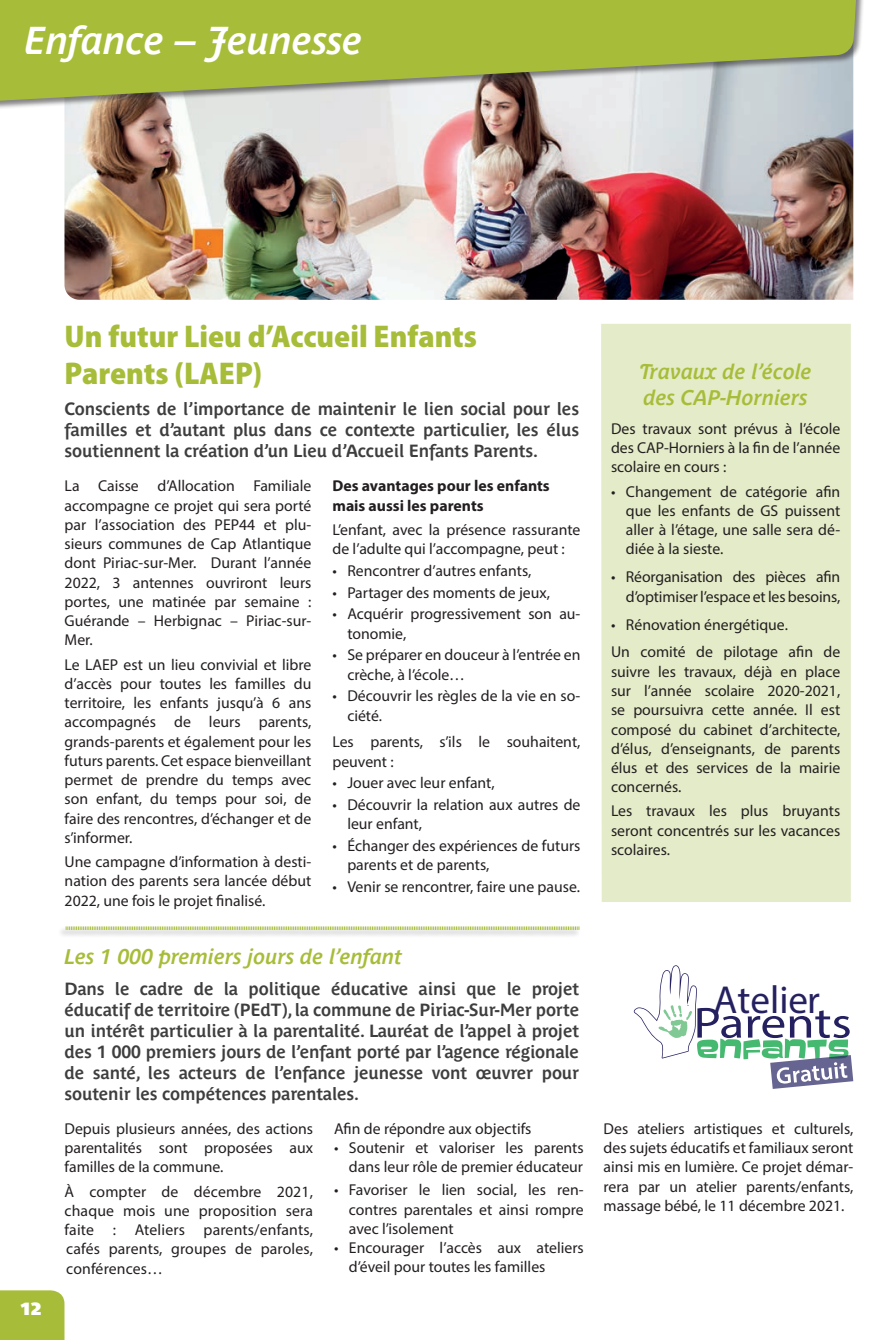
<style>
.page{position:relative;width:893px;height:1340px;background:#fff}
.page>*{position:absolute;margin:0;border:0;box-sizing:border-box;transform-origin:0 0}
.t1{font:39.2px "Myriad Pro";color:#252161}
.t2{font:italic 700 38.5px "Parisine Plus Std Gris";color:#fff}
.Titre_Principal{font:900 semi-condensed 31.5px/36.8px "Myriad Pro";color:#a7bd39}
.Article_-_Titre{font:italic 700 21px/25.2px "Parisine Plus Std Gris";color:#a7bd39}
.Article_-_Chapo{font:700 17.5px/21px "Parisine Plus Std Gris";letter-spacing:-.01em;color:#3e3e3f;text-align:justify}
.t3{font:700 17.5px "Parisine Plus Std Sombre";color:#fff}
.Texte_normal{font:15.75px/19.2px "Myriad Pro";color:#231f20;text-align:justify}
.Texte_normal_gras{font:15.75px/19.2px "Myriad Pro";color:#231f20;text-align:justify}
.Texte_normal_gras-2{font:700 15.75px/19.2px "Myriad Pro";color:#231f20}
</style>
<div class="page">
<div style="left:601px;top:324px;width:250px;height:578px;background:#e4ebc8"></div>
<img style="left:64px;top:111px;width:789px;height:189px">
<svg style="left:634px;top:965px;width:219px;height:123px"></svg>
<div style="left:58px;top:925px;width:523px;height:13px;background:#231f20;opacity:.55"></div>
<svg style="left:65px;top:925px;width:515px;height:5px"></svg>
<div style="left:0;top:0;width:867px;height:111px;background:#231f20;opacity:.55"></div>
<svg style="left:0;top:0;width:858px;height:103px;background:#acbd59"></svg>
<div style="left:0;top:1290px;width:64px;height:49px;background:#a7bd39"></div>
<h2 class="t2" style="left:25px;top:18px;width:340px">Enfance – Jeunesse</h2>
<p class="t3" style="left:20px;top:1298px;width:23px">12</p>
<p class="Titre_Principal" style="left:65px;top:317px;width:414px">Un futur Lieu d’Accueil Enfants<br>Parents (LAEP)</p>
<p class="Article_-_Chapo" style="left:65px;top:398px;width:516px">Conscients de l’importance de maintenir le lien social pour les familles et d’autant plus dans ce contexte particulier, les élus soutiennent la création d’un Lieu d’Accueil Enfants Parents.</p>
<p class="Texte_normal" style="left:65px;top:476px;width:248px">La Caisse d’Allocation Familiale accompagne ce projet qui sera porté par l’association des PEP44 et plu&shy;sieurs communes de Cap Atlantique dont Piriac-sur-Mer. Durant l’année 2022, 3 antennes ouvriront leurs portes, une matinée par semaine :<br>Guérande – Herbignac – Piriac-sur-Mer.</p>
<p class="Texte_normal" style="left:65px;top:654px;width:248px">Le LAEP est un lieu convivial et libre d’accès pour toutes les familles du territoire, les enfants jusqu’à 6 ans accompagnés de leurs parents, grands-parents et également pour les futurs parents. Cet espace bienveillant permet de prendre du temps avec son enfant, du temps pour soi, de faire des rencontres, d’échanger et de s’informer.</p>
<p class="Texte_normal" style="left:65px;top:852px;width:248px">Une campagne d’information à desti&shy;nation des parents sera lancée début 2022, une fois le projet finalisé.</p>
<p class="Texte_normal_gras-2" style="left:332px;top:476px;width:219px">Des avantages pour les enfants mais aussi les parents</p>
<p class="Texte_normal" style="left:332px;top:519px;width:249px">L’enfant, avec la présence rassurante de l’adulte qui l’accompagne, peut :</p>
<p class="Texte_normal" style="left:332px;top:560px;width:200px">• Rencontrer d’autres enfants,</p>
<p class="Texte_normal" style="left:332px;top:582px;width:219px">• Partager des moments de jeux,</p>
<p class="Texte_normal" style="left:347px;top:604px;width:235px;text-indent:-15px">• Acquérir progressivement son au&shy;tonomie,</p>
<p class="Texte_normal" style="left:347px;top:645px;width:235px;text-indent:-15px">• Se préparer en douceur à l’entrée en crèche, à l’école…</p>
<p class="Texte_normal" style="left:347px;top:686px;width:235px;text-indent:-15px">• Découvrir les règles de la vie en so&shy;ciété.</p>
<p class="Texte_normal" style="left:332px;top:732px;width:249px">Les parents, s’ils le souhaitent, peuvent :</p>
<p class="Texte_normal" style="left:332px;top:773px;width:164px">• Jouer avec leur enfant,</p>
<p class="Texte_normal" style="left:347px;top:794px;width:235px;text-indent:-15px">• Découvrir la relation aux autres de leur enfant,</p>
<p class="Texte_normal" style="left:347px;top:835px;width:235px;text-indent:-15px">• Échanger des expériences de futurs parents et de parents,</p>
<p class="Texte_normal" style="left:332px;top:876px;width:249px">• Venir se rencontrer, faire une pause.</p>
<p class="Article_-_Titre" style="left:64px;top:943px;width:339px">Les 1 000 premiers jours de l’enfant</p>
<p class="Article_-_Chapo" style="left:64px;top:977px;width:516px">Dans le cadre de la politique éducative ainsi que le projet éducatif de territoire (PEdT), la commune de Piriac-Sur-Mer porte un intérêt particulier à la parentalité. Lauréat de l’appel à projet des 1 000 premiers jours de l’enfant porté par l’agence régionale de santé, les acteurs de l’enfance jeunesse vont œuvrer pour soutenir les compétences parentales.</p>
<p class="Texte_normal_gras" style="left:64px;top:1118px;width:250px">Depuis plusieurs années, des actions parentalités sont proposées aux familles de la commune.</p>
<p class="Texte_normal_gras" style="left:64px;top:1181px;width:250px">À compter de décembre 2021, chaque mois une proposition sera faite : Ateliers parents/enfants, cafés parents, groupes de paroles, conférences…</p>
<p class="Texte_normal" style="left:334px;top:1118px;width:199px">Afin de répondre aux objectifs</p>
<p class="Texte_normal" style="left:334px;top:1137px;width:251px;text-align:right">• Soutenir et valoriser les parents dans leur rôle de premier éducateur</p>
<p class="Texte_normal" style="left:349px;top:1180px;width:236px;text-indent:-15px">• Favoriser le lien social, les ren&shy;contres parentales et ainsi rompre avec l’isolement</p>
<p class="Texte_normal" style="left:349px;top:1237px;width:236px;text-indent:-15px">• Encourager l’accès aux ateliers d’éveil pour toutes les familles</p>
<p class="Article_-_Titre" style="left:639px;top:359px;width:174px">Travaux de l’école des CAP-Horniers</p>
<p class="Texte_normal" style="left:611px;top:419px;width:231px">Des travaux sont prévus à l’école des CAP-Horniers à la fin de l’année scolaire en cours :</p>
<p class="Texte_normal" style="left:626px;top:481px;width:216px;text-indent:-15px">• Changement de catégorie afin que les enfants de GS puissent aller à l’étage, une salle sera dé&shy;diée à la sieste.</p>
<p class="Texte_normal" style="left:611px;top:567px;width:231px;text-align:right">• Réorganisation des pièces afin d’optimiser l’espace et les besoins,</p>
<p class="Texte_normal" style="left:611px;top:614px;width:178px">• Rénovation énergétique.</p>
<p class="Texte_normal" style="left:611px;top:642px;width:231px">Un comité de pilotage afin de suivre les travaux, déjà en place sur l’année scolaire 2020-2021, se poursuivra cette année. Il est composé du cabinet d’architecte, d’élus, d’enseignants, de parents élus et des services de la mairie concernés.</p>
<p class="Texte_normal" style="left:611px;top:801px;width:231px">Les travaux les plus bruyants seront concentrés sur les vacances scolaires.</p>
<h1 class="t1" style="left:714px;top:975px;width:108px">Atelier</h1>
<p class="Texte_normal" style="left:604px;top:1118px;width:251px">Des ateliers artistiques et culturels, des sujets éducatifs et familiaux seront ainsi mis en lumière. Ce projet démar&shy;rera par un atelier parents/enfants, massage bébé, le 11 décembre 2021.</p>
</div>
